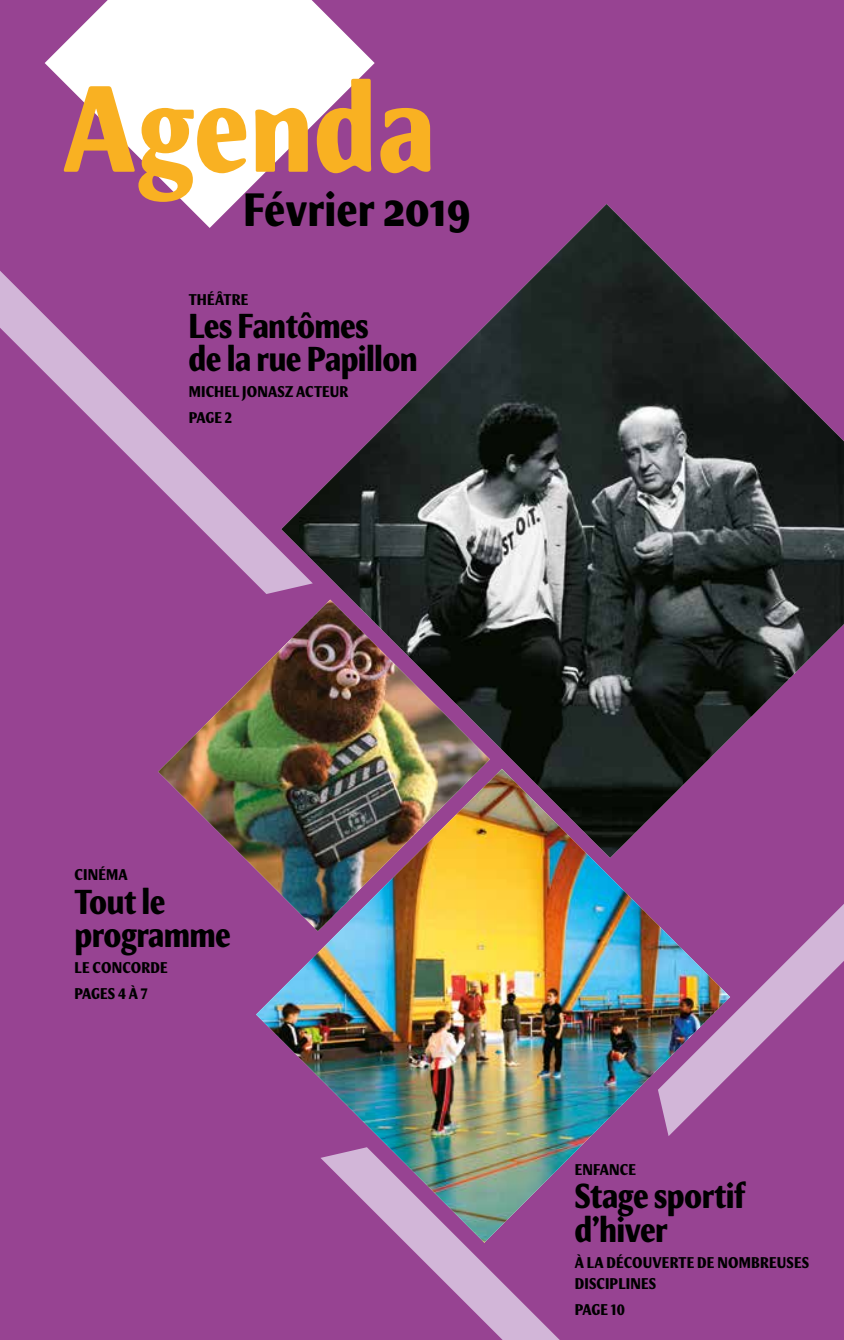
<style>
.page{position:relative;width:844px;height:1340px;background:#fff}
.page>*{position:absolute;margin:0;border:0;box-sizing:border-box;transform-origin:0 0}
.t1{font:700 condensed 123.9px "Meadow Pro";color:#f9b122}
.t2{font:700 condensed 47.25px "Meadow Pro";color:#000}
.t3{font:700 condensed 35px/33.2px "Meadow Pro";letter-spacing:-.02em;color:#000}
.t4{font:700 condensed 15.75px/25.9px "Meadow Pro";letter-spacing:.01em;color:#000}
</style>
<div class="page">
<div style="left:0;top:0;width:843px;height:1339px;background:#974392"></div>
<svg style="left:730px;top:905px;width:113px;height:170px"></svg>
<svg style="left:0;top:271px;width:281px;height:323px"></svg>
<svg style="left:405px;top:1242px;width:154px;height:97px"></svg>
<svg style="left:45px;top:0;width:329px;height:228px;fill:#fff"></svg>
<img style="left:281px;top:204px;width:562px;height:564px">
<img style="left:158px;top:599px;width:332px;height:271px">
<img style="left:256px;top:768px;width:474px;height:474px">
<h1 class="t1" style="left:63px;top:55px;width:374px">Agenda</h1>
<h2 class="t2" style="left:243px;top:182px;width:228px">Février 2019</h2>
<p class="t4" style="left:189px;top:286px;width:61px">THÉÂTRE</p>
<h3 class="t3" style="left:189px;top:309px;width:231px">Les Fantômes<br>de la rue Papillon</h3>
<p class="t4" style="left:189px;top:379px;width:161px">MICHEL JONASZ ACTEUR<br>PAGE 2</p>
<p class="t4" style="left:74px;top:862px;width:55px">CINÉMA</p>
<h3 class="t3" style="left:74px;top:885px;width:158px">Tout le programme</h3>
<p class="t4" style="left:74px;top:954px;width:95px">LE CONCORDE<br>PAGES 4 À 7</p>
<p class="t4" style="left:574px;top:1156px;width:63px">ENFANCE</p>
<h3 class="t3" style="left:574px;top:1179px;width:172px">Stage sportif d’hiver</h3>
<p class="t4" style="left:574px;top:1251px;width:236px;line-height:21px">À LA DÉCOUVERTE DE NOMBREUSES<br>DISCIPLINES</p>
<p class="t4" style="left:574px;top:1296px;width:52px">PAGE 10</p>
</div>
